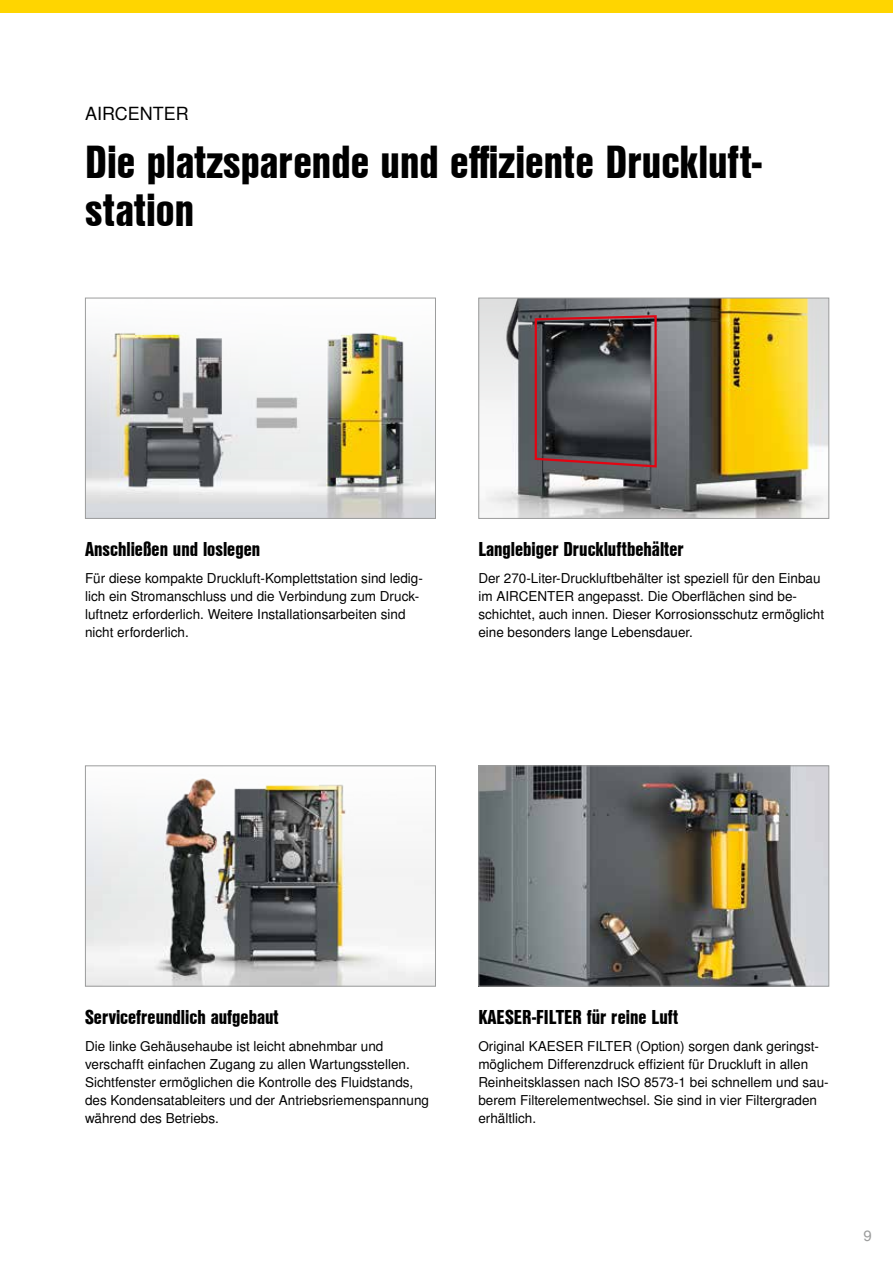
<style>
.page{position:relative;width:893px;height:1263px;background:#fff}
.page>*{position:absolute;margin:0;border:0;box-sizing:border-box;transform-origin:0 0}
.t1{font:45px/48px "Nimbus San L Bla Con";color:#000}
.t2{font:19.5px "Nimbus San L Bla Con";color:#000}
.t3{font:18px "Nimbus San L";color:#000}
.t4{font:15px "Nimbus San L";color:#9c9d9d}
.t5{font:13.5px/18px "Nimbus San L";color:#000}
</style>
<div class="page">
<div style="left:0;top:0;width:893px;height:13px;background:#ffd500"></div>
<img style="left:87px;top:332px;width:347px;height:185px">
<div style="left:85px;top:298px;width:351px;height:221px;border:1px solid #9c9d9d"></div>
<img style="left:480px;top:767px;width:347px;height:217px">
<div style="left:478px;top:765px;width:351px;height:221px;border:1px solid #9c9d9d"></div>
<img style="left:87px;top:778px;width:347px;height:206px">
<div style="left:85px;top:765px;width:351px;height:221px;border:1px solid #9c9d9d"></div>
<img style="left:480px;top:300px;width:347px;height:217px">
<div style="left:478px;top:298px;width:351px;height:221px;border:1px solid #9c9d9d"></div>
<svg style="left:533px;top:314px;width:125px;height:155px;background:#54494e"></svg>
<h3 class="t3" style="left:85px;top:103px;width:105px">AIRCENTER</h3>
<h1 class="t1" style="left:85px;top:136px;width:678px">Die platzsparende und effiziente Druckluft&shy;station</h1>
<h2 class="t2" style="left:85px;top:535px;width:177px">Anschließen und loslegen</h2>
<p class="t5" style="left:85px;top:570px;width:339px">Für diese kompakte Druckluft-Komplettstation sind ledig&shy;lich ein Stromanschluss und die Verbindung zum Druck&shy;luftnetz erforderlich. Weitere Installationsarbeiten sind nicht erforderlich.</p>
<h2 class="t2" style="left:478px;top:535px;width:207px">Langlebiger Druckluftbehälter</h2>
<p class="t5" style="left:478px;top:570px;width:347px">Der 270-Liter-Druckluftbehälter ist speziell für den Einbau im AIRCENTER angepasst. Die Oberflächen sind be&shy;schichtet, auch innen. Dieser Korrosionsschutz ermöglicht eine besonders lange Lebensdauer.</p>
<h2 class="t2" style="left:85px;top:1003px;width:195px">Servicefreundlich aufgebaut</h2>
<p class="t5" style="left:85px;top:1038px;width:345px">Die linke Gehäusehaube ist leicht abnehmbar und verschafft einfachen Zugang zu allen Wartungsstellen.<br>Sichtfenster ermöglichen die Kontrolle des Fluidstands, des Kondensatableiters und der Antriebsriemenspannung während des Betriebs.</p>
<h2 class="t2" style="left:478px;top:1003px;width:201px">KAESER-FILTER für reine Luft</h2>
<p class="t5" style="left:478px;top:1038px;width:352px">Original KAESER FILTER (Option) sorgen dank geringst&shy;möglichem Differenzdruck effizient für Druckluft in allen Reinheitsklassen nach ISO 8573-1 bei schnellem und sau&shy;berem Filterelementwechsel. Sie sind in vier Filtergraden erhältlich.</p>
<p class="t4" style="left:863px;top:1226px;width:10px">9</p>
</div>
